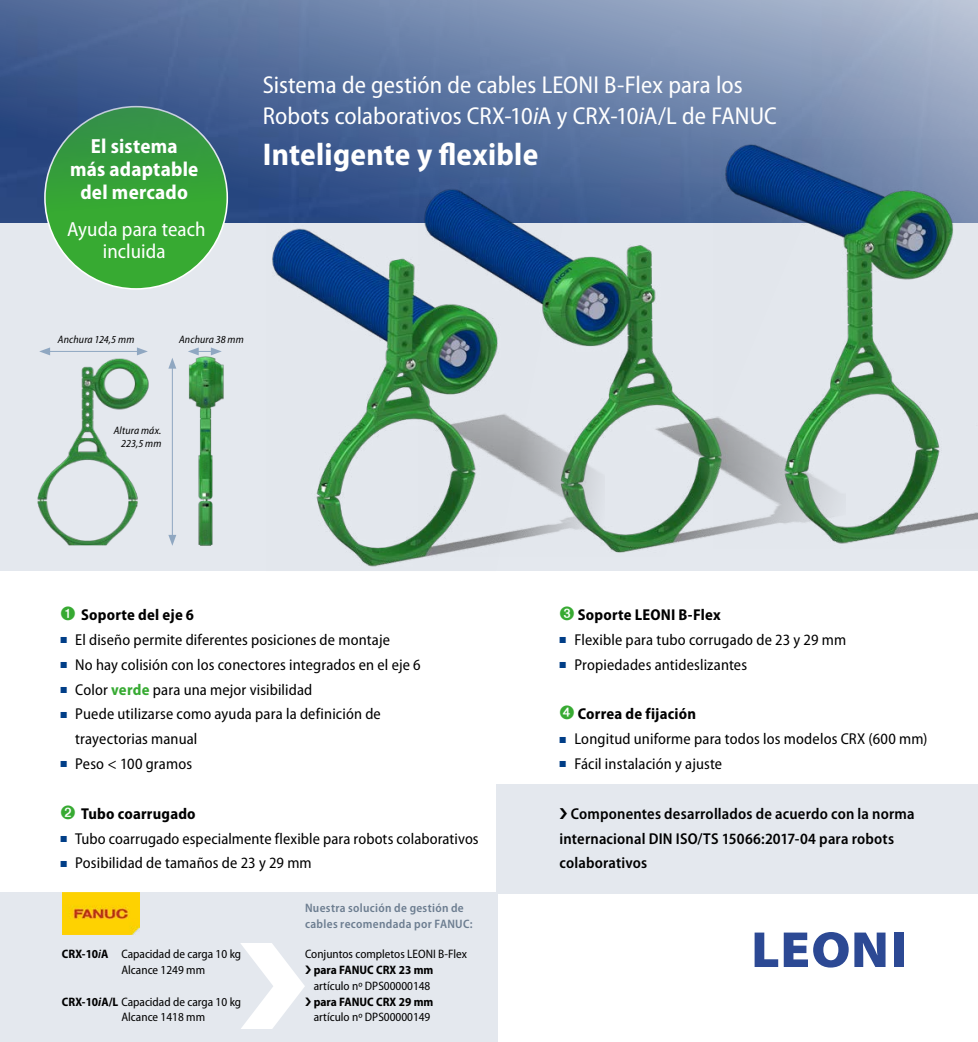
<style>
.page{position:relative;width:978px;height:1042px;background:#fff}
.page>*{position:absolute;margin:0;border:0;box-sizing:border-box;transform-origin:0 0}
.t1{font:700 semi-condensed 31.5px "Myriad Pro";letter-spacing:.005em;color:#fff}
.t2{font:semi-condensed 24.5px/31.5px "Myriad Pro";letter-spacing:.005em;color:#fff}
.t3{font:700 semi-condensed 20.47px/23.3px "Myriad Pro";letter-spacing:.01em;color:#fff;text-align:center}
.t4{font:semi-condensed 20.47px/22.8px "Myriad Pro";color:#fff;text-align:center}
.t5{font:semi-condensed 15.75px/24.8px "Myriad Pro";letter-spacing:.01em;color:#000}
.t6{font:600 semi-condensed 15.75px/24.8px "Myriad Pro";letter-spacing:.01em;color:#000}
.t7{font:700 semi-condensed 15.75px "Myriad Pro";letter-spacing:.015em;color:#000}
.t8{font:semi-condensed 12.25px/15.8px "Myriad Pro";color:#000}
.t9{font:600 semi-condensed 12.25px/15.8px "Myriad Pro";letter-spacing:.025em;color:#6c7d90}
.t10{font:700 semi-condensed 12.25px "Myriad Pro";color:#000}
.t11{font:italic semi-condensed 10.85px/13px "Myriad Pro";letter-spacing:.015em;color:#000;text-align:right}
.s1{font-style:italic}
.s2{color:#37aa32}
.s3{color:#003e87}
.s4{font-weight:700;color:#37aa32}
.s5{font-weight:700}
.s6{font-weight:600;font-style:italic}
.s7{font-weight:700;font-style:italic}
</style>
<div class="page">
<img style="left:0;top:0;width:977px;height:223px">
<div style="left:0;top:893px;width:497px;height:149px;background:#e4e8ee"></div>
<div style="left:496px;top:784px;width:481px;height:109px;background:#e4e8ee"></div>
<div style="left:0;top:223px;width:977px;height:347px;background:#e4e8ee"></div>
<img style="left:189px;top:355px;width:35px;height:191px">
<img style="left:37px;top:348px;width:112px;height:198px">
<hr style="left:47px;top:351px;width:93px;height:1px;background:#8fa7c1">
<svg style="left:137px;top:347px;width:11px;height:8px"></svg>
<svg style="left:39px;top:347px;width:11px;height:8px"></svg>
<hr style="left:172px;top:366px;width:1px;height:172px;background:#8fa7c1">
<svg style="left:168px;top:358px;width:8px;height:11px"></svg>
<svg style="left:168px;top:535px;width:8px;height:11px"></svg>
<svg style="left:188px;top:347px;width:34px;height:8px"></svg>
<img style="left:62px;top:893px;width:77px;height:42px">
<svg style="left:754px;top:932px;width:53px;height:35px"></svg>
<svg style="left:813px;top:932px;width:35px;height:35px"></svg>
<svg style="left:854px;top:932px;width:31px;height:35px"></svg>
<div style="left:893px;top:932px;width:10px;height:35px;background:#2c4994"></div>
<img style="left:418px;top:183px;width:295px;height:370px">
<img style="left:713px;top:139px;width:264px;height:405px">
<img style="left:266px;top:224px;width:338px;height:347px">
<div style="left:45px;top:107px;width:182px;height:182px;background:linear-gradient(to bottom,#349344,#3fb434);border-radius:50%"></div>
<svg style="left:240px;top:943px;width:65px;height:86px"></svg>
<p class="t3" style="left:70px;top:134px;width:130px">El sistema<br>más adaptable del mercado</p>
<p class="t4" style="left:67px;top:217px;width:140px">Ayuda para teach incluida</p>
<h2 class="t2" style="left:263px;top:68px;width:515px">Sistema de gestión de cables LEONI B-Flex para los<br>Robots colaborativos CRX-10<span class="s1">i</span>A y CRX-10<span class="s1">i</span>A/L de FANUC</h2>
<h1 class="t1" style="left:263px;top:134px;width:277px">Inteligente y flexible</h1>
<p class="t11" style="left:58px;top:333px;width:78px">Anchura 124,5 mm</p>
<p class="t11" style="left:179px;top:333px;width:66px">Anchura 38 mm</p>
<p class="t11" style="left:114px;top:424px;width:49px">Altura máx.<br>223,5 mm</p>
<p class="t7" style="left:60px;top:605px;width:135px"><span class="s2">➊</span> Soporte del eje 6</p>
<p class="t5" style="left:60px;top:627px;width:331px"><span class="s3">■</span> El diseño permite diferentes posiciones de montaje</p>
<p class="t5" style="left:60px;top:652px;width:362px"><span class="s3">■</span> No hay colisión con los conectores integrados en el eje 6</p>
<p class="t5" style="left:60px;top:677px;width:253px"><span class="s3">■</span> Color <span class="s4">verde</span> para una mejor visibilidad</p>
<p class="t5" style="left:75px;top:701px;width:307px;text-indent:-15px"><span class="s3">■</span> Puede utilizarse como ayuda para la definición de trayectorias manual</p>
<p class="t5" style="left:60px;top:751px;width:133px"><span class="s3">■</span> Peso &lt; 100 gramos</p>
<p class="t7" style="left:60px;top:803px;width:137px"><span class="s2">➋</span> Tubo coarrugado</p>
<p class="t5" style="left:60px;top:825px;width:419px"><span class="s3">■</span> Tubo coarrugado especialmente flexible para robots colaborativos</p>
<p class="t5" style="left:60px;top:850px;width:253px"><span class="s3">■</span> Posibilidad de tamaños de 23 y 29 mm</p>
<p class="t8" style="left:121px;top:946px;width:121px;text-indent:-59px"><span class="s5">CRX-10</span><span class="s6">i</span><span class="s5">A</span> Capacidad de carga 10 kg<br>Alcance 1249 mm</p>
<p class="t8" style="left:121px;top:993px;width:121px;text-indent:-59px"><span class="s5">CRX-10</span><span class="s7">i</span><span class="s5">A/L</span> Capacidad de carga 10 kg<br>Alcance 1418 mm</p>
<p class="t9" style="left:305px;top:900px;width:169px">Nuestra solución de gestión de cables recomendada por FANUC:</p>
<p class="t8" style="left:305px;top:946px;width:163px">Conjuntos completos LEONI B-Flex</p>
<p class="t10" style="left:313px;top:962px;width:121px">para FANUC CRX 23 mm</p>
<p class="t8" style="left:314px;top:977px;width:118px">artículo nº DPS00000148</p>
<p class="t10" style="left:313px;top:993px;width:121px">para FANUC CRX 29 mm</p>
<p class="t8" style="left:314px;top:1009px;width:118px">artículo nº DPS00000149</p>
<p class="t7" style="left:559px;top:605px;width:163px"><span class="s2">➌</span> Soporte LEONI B-Flex</p>
<p class="t5" style="left:559px;top:627px;width:288px"><span class="s3">■</span> Flexible para tubo corrugado de 23 y 29 mm</p>
<p class="t5" style="left:559px;top:652px;width:189px"><span class="s3">■</span> Propiedades antideslizantes</p>
<p class="t7" style="left:559px;top:704px;width:138px"><span class="s2">➍</span> Correa de fijación</p>
<p class="t5" style="left:559px;top:726px;width:369px"><span class="s3">■</span> Longitud uniforme para todos los modelos CRX (600 mm)</p>
<p class="t5" style="left:559px;top:751px;width:164px"><span class="s3">■</span> Fácil instalación y ajuste</p>
<p class="t6" style="left:559px;top:800px;width:356px;text-indent:11px">Componentes desarrollados de acuerdo con la norma internacional DIN ISO/TS 15066:2017-04 para robots colaborativos</p>
</div>
